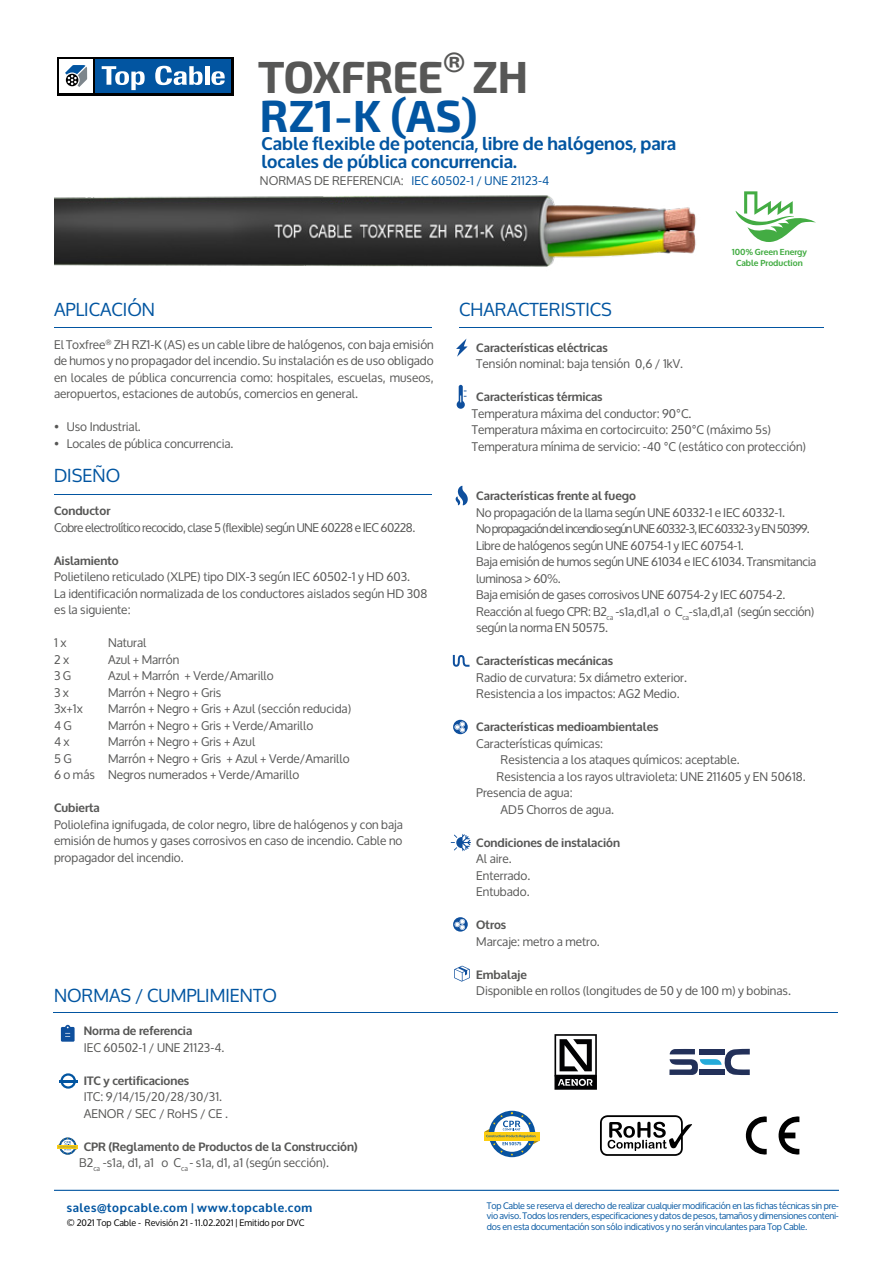
<style>
.page{position:relative;width:893px;height:1263px;background:#fff}
.page>*{position:absolute;margin:0;border:0;box-sizing:border-box;transform-origin:0 0}
.t1{font:700 45px "Exo 2";letter-spacing:-.02em;color:#575756}
.t2{font:700 45px "Exo 2";color:#0255a1}
.t3{font:700 18px/18px "Oxygen";color:#0255a1}
.t4{font:18px "Oxygen";color:#0255a1}
.t5{font:12px/16.5px "Oxygen";color:#575756}
.t6{font:12px/16.5px "Oxygen";letter-spacing:-.02em;color:#575756}
.t7{font:700 12px/16.5px "Oxygen";color:#575756}
.t8{font:12px "Oxygen";letter-spacing:-.04em;color:#575756}
.t9{font:12px "Oxygen";color:#0255a1}
.t10{font:700 12px "Oxygen";letter-spacing:.05em;color:#0255a1}
.t11{font:9px/10.5px "Oxygen";letter-spacing:-.02em;color:#0255a1;text-align:justify}
.t12{font:9px "Oxygen";color:#000}
.t13{font:700 8.55px/10.4px "Oxygen";color:#43ac43;text-align:center}
.s1{color:#575756}
.s2{font-weight:400}
</style>
<div class="page">
<img style="left:54px;top:195px;width:642px;height:72px">
<div style="left:54px;top:54px;width:182px;height:44px;background:linear-gradient(to right,#fff,#fff)"></div>
<svg style="left:57px;top:57px;width:177px;height:38px"></svg>
<div style="left:95px;top:60px;width:136px;height:33px;background:#0255a1"></div>
<div style="left:60px;top:60px;width:33px;height:33px;background:#fff"></div>
<svg style="left:102px;top:66px;width:43px;height:24px"></svg>
<svg style="left:155px;top:66px;width:48px;height:19px"></svg>
<hr style="left:205px;top:66px;width:4px;height:19px;background:#fff">
<svg style="left:211px;top:71px;width:14px;height:14px"></svg>
<svg style="left:65px;top:65px;width:22px;height:22px"></svg>
<svg style="left:735px;top:191px;width:81px;height:51px"></svg>
<hr style="left:54px;top:327px;width:377px;height:1px;background:#0255a1">
<hr style="left:54px;top:494px;width:377px;height:1px;background:#0255a1">
<hr style="left:459px;top:327px;width:365px;height:1px;background:#0255a1">
<svg style="left:456px;top:338px;width:12px;height:19px"></svg>
<svg style="left:456px;top:384px;width:10px;height:25px"></svg>
<svg style="left:456px;top:486px;width:12px;height:19px"></svg>
<svg style="left:453px;top:655px;width:16px;height:12px"></svg>
<svg style="left:453px;top:720px;width:15px;height:14px"></svg>
<svg style="left:451px;top:834px;width:20px;height:17px"></svg>
<svg style="left:453px;top:917px;width:15px;height:14px"></svg>
<svg style="left:454px;top:966px;width:16px;height:16px"></svg>
<svg style="left:484px;top:1111px;width:56px;height:46px"></svg>
<svg style="left:669px;top:1049px;width:81px;height:26px"></svg>
<svg style="left:778px;top:1116px;width:21px;height:39px"></svg>
<svg style="left:745px;top:1116px;width:22px;height:39px"></svg>
<hr style="left:53px;top:1012px;width:785px;height:1px;background:#0255a1">
<svg style="left:61px;top:1025px;width:14px;height:17px"></svg>
<div style="left:60px;top:1073px;width:16px;height:15px;border:2px solid #0255a1;border-radius:50%"></div>
<svg style="left:59px;top:1080px;width:19px;height:2px"></svg>
<svg style="left:57px;top:1137px;width:21px;height:18px"></svg>
<svg style="left:600px;top:1115px;width:92px;height:41px"></svg>
<hr style="left:54px;top:1190px;width:785px;height:1px;background:#0255a1">
<svg style="left:554px;top:1034px;width:43px;height:56px"></svg>
<h1 class="t1" style="left:258px;top:50px;width:272px">TOXFREE® ZH</h1>
<h1 class="t2" style="left:260px;top:89px;width:219px">RZ1-K (AS)</h1>
<h2 class="t3" style="left:262px;top:135px;width:416px">Cable flexible de potencia, libre de halógenos, para locales de pública concurrencia.</h2>
<p class="t9" style="left:260px;top:173px;width:291px"><span class="s1">NORMAS DE REFERENCIA:</span> IEC 60502-1 / UNE 21123-4</p>
<p class="t13" style="left:732px;top:247px;width:77px">100% Green Energy<br>Cable Production</p>
<h2 class="t4" style="left:54px;top:299px;width:103px">APLICACIÓN</h2>
<p class="t5" style="left:54px;top:336px;width:381px;text-align:justify">El Toxfree<sup>®</sup> ZH RZ1-K (AS) es un cable libre de halógenos, con baja emisión de humos y no propagador del incendio. Su instalación es de uso obligado en locales de pública concurrencia como: hospitales, escuelas, museos, aeropuertos, estaciones de autobús, comercios en general.</p>
<p class="t5" style="left:54px;top:419px;width:88px">• Uso Industrial.</p>
<p class="t5" style="left:54px;top:435px;width:181px">• Locales de pública concurrencia.</p>
<h2 class="t4" style="left:54px;top:465px;width:68px">DISEÑO</h2>
<p class="t7" style="left:54px;top:503px;width:58px">Conductor</p>
<p class="t8" style="left:54px;top:520px;width:363px">Cobre electrolítico recocido, clase 5 (flexible) según UNE 60228 e IEC 60228.</p>
<p class="t7" style="left:54px;top:552px;width:66px">Aislamiento</p>
<p class="t5" style="left:54px;top:569px;width:375px">Polietileno reticulado (XLPE) tipo DIX-3 según IEC 60502-1 y HD 603.<br>La identificación normalizada de los conductores aislados según HD 308 es la siguiente:</p>
<p class="t5" style="left:54px;top:635px;width:14px">1 x</p>
<p class="t5" style="left:108px;top:635px;width:40px">Natural</p>
<p class="t5" style="left:54px;top:651px;width:17px">2 x</p>
<p class="t5" style="left:108px;top:651px;width:73px">Azul + Marrón</p>
<p class="t5" style="left:54px;top:668px;width:19px">3 G</p>
<p class="t5" style="left:108px;top:668px;width:167px">Azul + Marrón + Verde/Amarillo</p>
<p class="t5" style="left:54px;top:684px;width:17px">3 x</p>
<p class="t5" style="left:108px;top:684px;width:115px">Marrón + Negro + Gris</p>
<p class="t5" style="left:54px;top:701px;width:30px">3x+1x</p>
<p class="t5" style="left:108px;top:701px;width:245px">Marrón + Negro + Gris + Azul (sección reducida)</p>
<p class="t5" style="left:54px;top:717px;width:20px">4 G</p>
<p class="t5" style="left:108px;top:717px;width:207px">Marrón + Negro + Gris + Verde/Amarillo</p>
<p class="t5" style="left:54px;top:734px;width:17px">4 x</p>
<p class="t5" style="left:108px;top:734px;width:149px">Marrón + Negro + Gris + Azul</p>
<p class="t5" style="left:54px;top:750px;width:19px">5 G</p>
<p class="t5" style="left:54px;top:750px;width:297px;text-indent:54px">Marrón + Negro + Gris + Azul + Verde/Amarillo<br>6 o más Negros numerados + Verde/Amarillo</p>
<p class="t7" style="left:54px;top:800px;width:47px">Cubierta</p>
<p class="t5" style="left:54px;top:816px;width:350px;text-align:justify">Poliolefina ignifugada, de color negro, libre de halógenos y con baja emisión de humos y gases corrosivos en caso de incendio. Cable no propagador del incendio.</p>
<h2 class="t4" style="left:54px;top:985px;width:224px">NORMAS / CUMPLIMIENTO</h2>
<p class="t7" style="left:84px;top:1023px;width:110px">Norma de referencia</p>
<p class="t5" style="left:84px;top:1039px;width:142px">IEC 60502-1 / UNE 21123-4.</p>
<p class="t7" style="left:84px;top:1073px;width:107px">ITC y certificaciones</p>
<p class="t5" style="left:84px;top:1089px;width:146px">ITC: 9/14/15/20/28/30/31.<br>AENOR / SEC / RoHS / CE .</p>
<p class="t7" style="left:79px;top:1139px;width:280px;text-indent:4px">CPR (Reglamento de Productos de la Construcción)<br><span class="s2">B2</span><sub>ca</sub> <span class="s2">-s1a, d1, a1 o C</span><sub>ca</sub> <span class="s2">- s1a, d1, a1 (según sección).</span></p>
<p class="t10" style="left:67px;top:1201px;width:247px">sales@topcable.com | www.topcable.com</p>
<p class="t12" style="left:67px;top:1217px;width:239px">© 2021 Top Cable - Revisión 21 - 11.02.2021 | Emitido por DVC</p>
<h2 class="t4" style="left:459px;top:299px;width:154px">CHARACTERISTICS</h2>
<p class="t7" style="left:476px;top:339px;width:133px">Características eléctricas</p>
<p class="t5" style="left:476px;top:356px;width:208px">Tensión nominal: baja tensión 0,6 / 1kV.</p>
<p class="t7" style="left:476px;top:389px;width:128px">Características térmicas</p>
<p class="t5" style="left:472px;top:405px;width:336px">Temperatura máxima del conductor: 90°C.<br>Temperatura máxima en cortocircuito: 250°C (máximo 5s)<br>Temperatura mínima de servicio: -40 °C (estático con protección)</p>
<p class="t7" style="left:476px;top:488px;width:161px">Características frente al fuego</p>
<p class="t6" style="left:476px;top:504px;width:341px">No propagación de la llama según UNE 60332-1 e IEC 60332-1.<br>No propagación del incendio según UNE 60332-3, IEC 60332-3 y EN 50399.<br>Libre de halógenos según UNE 60754-1 y IEC 60754-1.<br>Baja emisión de humos según UNE 61034 e IEC 61034. Transmitancia luminosa &gt; 60%.<br>Baja emisión de gases corrosivos UNE 60754-2 y IEC 60754-2.<br>Reacción al fuego CPR: B2<sub>ca</sub> -s1a,d1,a1 o C<sub>ca</sub>-s1a,d1,a1 (según sección) según la norma EN 50575.</p>
<p class="t7" style="left:476px;top:653px;width:138px">Características mecánicas</p>
<p class="t5" style="left:476px;top:669px;width:212px">Radio de curvatura: 5x diámetro exterior.<br>Resistencia a los impactos: AG2 Medio.</p>
<p class="t7" style="left:476px;top:719px;width:184px">Características medioambientales</p>
<p class="t5" style="left:476px;top:735px;width:128px">Características químicas:</p>
<p class="t5" style="left:500px;top:752px;width:241px">Resistencia a los ataques químicos: aceptable.</p>
<p class="t5" style="left:496px;top:768px;width:311px">Resistencia a los rayos ultravioleta: UNE 211605 y EN 50618.</p>
<p class="t5" style="left:476px;top:785px;width:98px">Presencia de agua:</p>
<p class="t5" style="left:500px;top:801px;width:115px">AD5 Chorros de agua.</p>
<p class="t7" style="left:476px;top:834px;width:145px">Condiciones de instalación</p>
<p class="t5" style="left:476px;top:851px;width:56px">Al aire.<br>Enterrado.<br>Entubado.</p>
<p class="t7" style="left:476px;top:917px;width:31px">Otros</p>
<p class="t5" style="left:476px;top:933px;width:125px">Marcaje: metro a metro.</p>
<p class="t7" style="left:476px;top:966px;width:52px">Embalaje</p>
<p class="t5" style="left:476px;top:983px;width:316px">Disponible en rollos (longitudes de 50 y de 100 m) y bobinas.</p>
<p class="t11" style="left:487px;top:1200px;width:354px">Top Cable se reserva el derecho de realizar cualquier modificación en las fichas técnicas sin pre&shy;vio aviso. Todos los renders, especificaciones y datos de pesos, tamaños y dimensiones conteni&shy;dos en esta documentación son sólo indicativos y no serán vinculantes para Top Cable.</p>
</div>
